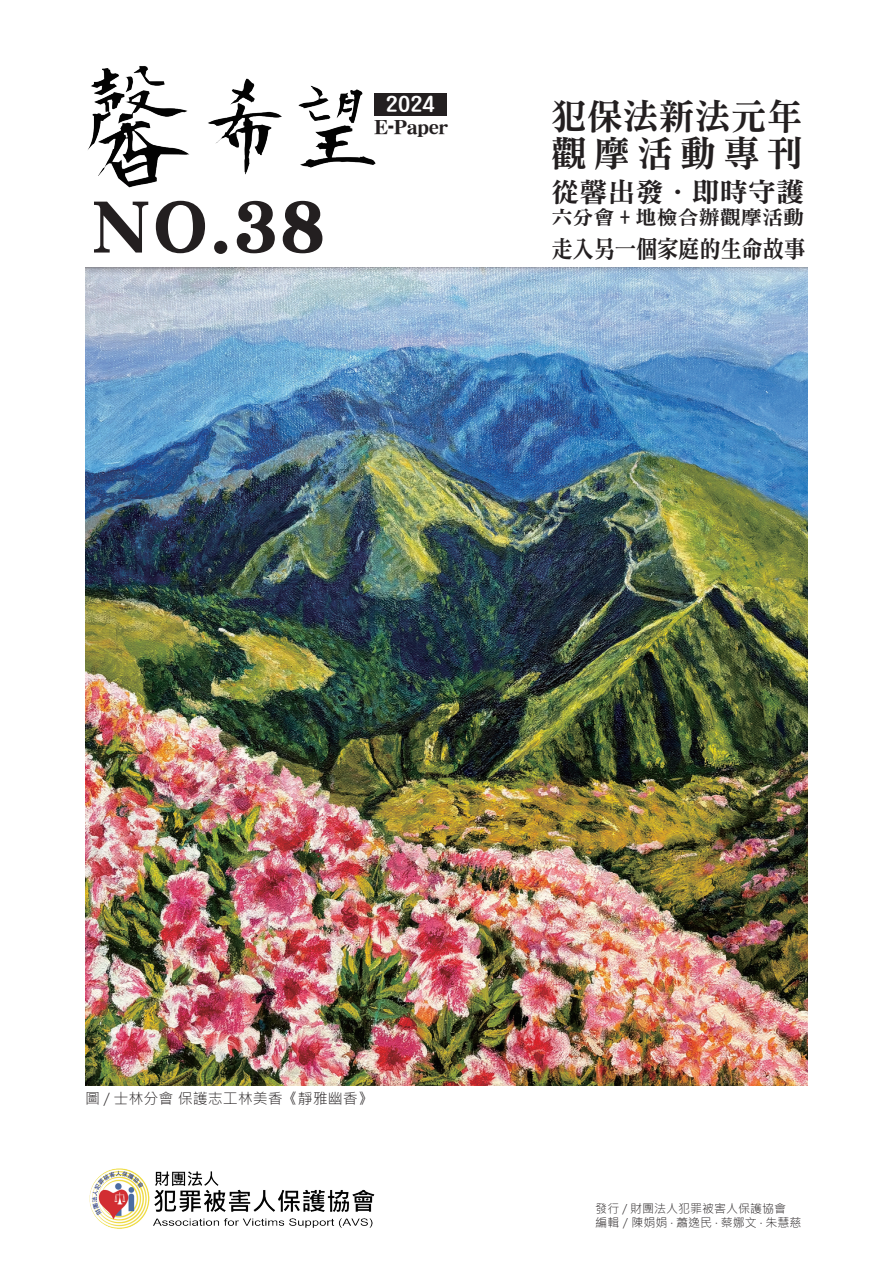
<style>
.page{position:relative;width:893px;height:1263px;background:#fff}
.page>*{position:absolute;margin:0;border:0;box-sizing:border-box;transform-origin:0 0}
.t1{font:72px "DF Kai W14 WINP BF";color:#231f20}
.t2{font:36px/37px "DFN Ming W9 WIN BF";color:#231f20}
.t3{font:27px "DFN Ming W9 WIN BF";color:#231f20;scale:1.04 1}
.t4{font:24px "DFN Ming W9 WIN BF";letter-spacing:-.01em;color:#231f20;scale:.89 1}
.t5{font:21px "DF Yuan U W8 WIN BF";color:#fff;scale:1.16 1}
.t6{font:19.5px "DFN Ming W9 WIN BF";color:#231f20;scale:1.08 1}
.t7{font:19.5px "DF Yea Song W9 WINP BF";color:#231f20}
.t8{font:300 15px "Microsoft Jheng Hei";color:#231f20}
.t9{font:300 12px/14.4px "Microsoft Jheng Hei";color:#231f20}
</style>
<div class="page">
<img style="left:88px;top:66px;width:288px;height:122px">
<div style="left:374px;top:93px;width:72px;height:23px;background:#231f20"></div>
<img style="left:85px;top:268px;width:723px;height:817px">
<img style="left:89px;top:1168px;width:286px;height:61px">
<h1 class="t1" style="left:90px;top:191px;width:237px">NO.38</h1>
<h3 class="t5" style="left:386px;top:93px;width:44px">2024</h3>
<h3 class="t7" style="left:374px;top:118px;width:75px">E-Paper</h3>
<h2 class="t2" style="left:551px;top:97px;width:253px">犯保法新法元年觀摩活動專刊</h2>
<h3 class="t3" style="left:551px;top:179px;width:244px">從馨出發．即時守護</h3>
<h3 class="t6" style="left:551px;top:207px;width:235px">六分會 + 地檢合辦觀摩活動</h3>
<h3 class="t4" style="left:551px;top:236px;width:287px">走入另一個家庭的生命故事</h3>
<p class="t8" style="left:85px;top:1089px;width:289px">圖 / 士林分會 保護志工林美香《靜雅幽香》</p>
<p class="t9" style="left:595px;top:1201px;width:208px">發行 / 財團法人犯罪被害人保護協會<br>編輯／陳娟娟 ‧ 蕭逸民 ‧ 蔡娜文 ‧ 朱慧慈</p>
</div>
